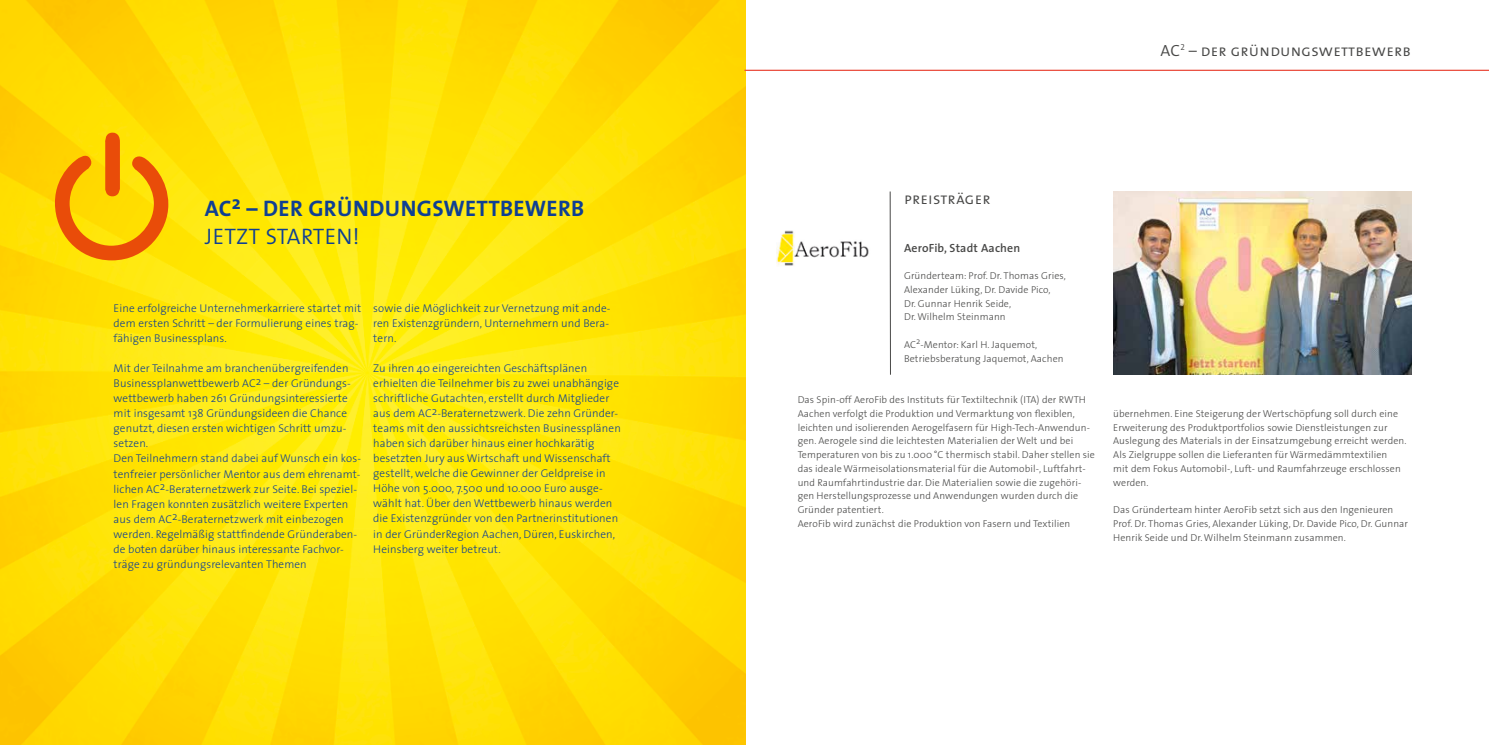
<style>
.page{position:relative;width:1489px;height:745px;background:#fff}
.page>*{position:absolute;margin:0;border:0;box-sizing:border-box;transform-origin:0 0}
.t1{font:700 22.5px/27.5px "The Sans";letter-spacing:.015em;color:#0f3f93}
.t2{font:16.25px "The Sans Semi Light Caps";letter-spacing:.015em;color:#484847}
.t3{font:600 11.88px "The Sans";letter-spacing:.015em;color:#484847}
.t4{font:300 11.25px/15px "The Sans";letter-spacing:.01em;color:#0f3f93}
.t5{font:300 10px/13.8px "The Sans";letter-spacing:.01em;color:#484847}
.s1{font-weight:300}
</style>
<div class="page">
<img style="left:0;top:0;width:745px;height:744px">
<hr style="left:744px;top:70px;width:744px;height:1px;background:#e94a3b">
<img style="left:1113px;top:191px;width:297px;height:183px">
<img style="left:776px;top:230px;width:93px;height:36px">
<hr style="left:889px;top:191px;width:1px;height:183px;background:#484847">
<svg style="left:55px;top:132px;width:113px;height:128px;background:#f7af04"></svg>
<h1 class="t1" style="left:205px;top:194px;width:381px">AC<sup>2</sup> – DER GRÜNDUNGSWETTBEWERB<br><span class="s1">JETZT STARTEN!</span></h1>
<p class="t4" style="left:114px;top:300px;width:249px">Eine erfolgreiche Unternehmerkarriere startet mit dem ersten Schritt – der Formulierung eines trag&shy;fähigen Businessplans.</p>
<p class="t4" style="left:114px;top:360px;width:249px">Mit der Teilnahme am branchenübergreifenden Businessplanwettbewerb AC2 – der Gründungs&shy;wettbewerb haben 261 Gründungsinteressierte mit insgesamt 138 Gründungsideen die Chance genutzt, diesen ersten wichtigen Schritt umzu&shy;setzen.<br>Den Teilnehmern stand dabei auf Wunsch ein kos&shy;tenfreier persönlicher Mentor aus dem ehrenamt&shy;lichen AC2-Beraternetzwerk zur Seite. Bei speziel&shy;len Fragen konnten zusätzlich weitere Experten aus dem AC2-Beraternetzwerk mit einbezogen werden. Regelmäßig stattfindende Gründeraben&shy;de boten darüber hinaus interessante Fachvor&shy;träge zu gründungsrelevanten Themen</p>
<p class="t4" style="left:373px;top:300px;width:239px">sowie die Möglichkeit zur Vernetzung mit ande&shy;ren Existenzgründern, Unternehmern und Bera&shy;tern.</p>
<p class="t4" style="left:373px;top:360px;width:249px">Zu ihren 40 eingereichten Geschäftsplänen erhielten die Teilnehmer bis zu zwei unabhängige schriftliche Gutachten, erstellt durch Mitglieder aus dem AC2-Beraternetzwerk. Die zehn Gründer&shy;teams mit den aussichtsreichsten Businessplänen haben sich darüber hinaus einer hochkarätig besetzten Jury aus Wirtschaft und Wissenschaft gestellt, welche die Gewinner der Geldpreise in Höhe von 5.000, 7.500 und 10.000 Euro ausge&shy;wählt hat. Über den Wettbewerb hinaus werden die Existenzgründer von den Partnerinstitutionen in der GründerRegion Aachen, Düren, Euskirchen, Heinsberg weiter betreut.</p>
<h2 class="t2" style="left:1160px;top:37px;width:252px">AC<sup>2</sup> – der gründungswettbewerb</h2>
<h2 class="t2" style="left:904px;top:185px;width:88px">preisträger</h2>
<p class="t3" style="left:904px;top:237px;width:118px">AeroFib, Stadt Aachen</p>
<p class="t5" style="left:904px;top:268px;width:163px">Gründerteam: Prof. Dr. Thomas Gries,<br>Alexander Lüking, Dr. Davide Pico,<br>Dr. Gunnar Henrik Seide,<br>Dr. Wilhelm Steinmann</p>
<p class="t5" style="left:904px;top:337px;width:161px">AC<sup>2</sup>-Mentor: Karl H. Jaquemot,<br>Betriebsberatung Jaquemot, Aachen</p>
<p class="t5" style="left:797px;top:392px;width:299px">Das Spin-off AeroFib des Instituts für Textiltechnik (ITA) der RWTH Aachen verfolgt die Produktion und Vermarktung von flexiblen, leichten und isolierenden Aerogelfasern für High-Tech-Anwendun&shy;gen. Aerogele sind die leichtesten Materialien der Welt und bei Temperaturen von bis zu 1.000°C thermisch stabil. Daher stellen sie das ideale Wärmeisolationsmaterial für die Automobil-, Luftfahrt&shy;und Raumfahrtindustrie dar. Die Materialien sowie die zugehöri&shy;gen Herstellungsprozesse und Anwendungen wurden durch die Gründer patentiert.<br>AeroFib wird zunächst die Produktion von Fasern und Textilien</p>
<p class="t5" style="left:1113px;top:406px;width:295px">übernehmen. Eine Steigerung der Wertschöpfung soll durch eine Erweiterung des Produktportfolios sowie Dienstleistungen zur Auslegung des Materials in der Einsatzumgebung erreicht werden.<br>Als Zielgruppe sollen die Lieferanten für Wärmedämmtextilien<br>mit dem Fokus Automobil-, Luft- und Raumfahrzeuge erschlossen werden.</p>
<p class="t5" style="left:1113px;top:502px;width:296px">Das Gründerteam hinter AeroFib setzt sich aus den Ingenieuren<br>Prof. Dr. Thomas Gries, Alexander Lüking, Dr. Davide Pico, Dr. Gunnar<br>Henrik Seide und Dr. Wilhelm Steinmann zusammen.</p>
</div>
